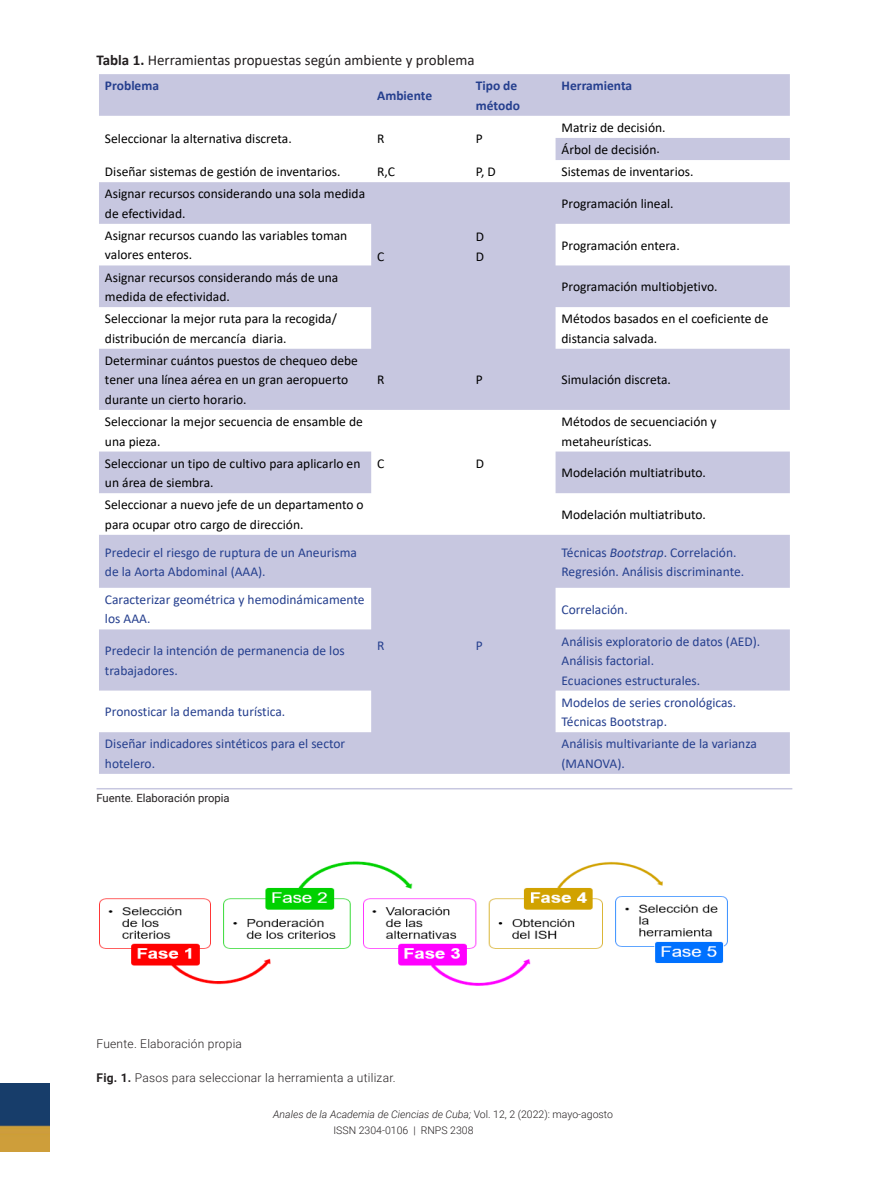
<style>
.page{position:relative;width:893px;height:1191px;background:#fff}
.page>*{position:absolute;margin:0;border:0;box-sizing:border-box;transform-origin:0 0}
.Tabla_Título{font:15px "Calibri";color:#231f20}
.Tabla_Cuerpo{font:13.5px/19.5px "Calibri";color:#000}
.Tabla_Cuerpo-2{font:13.5px/19.5px "Calibri";color:#253f8e}
.Tabla_Cabezal{font:700 13.5px/19.5px "Calibri";color:#253f8e}
.Pie_de_Figura{font:300 12px "Roboto";letter-spacing:.02em;color:#231f20}
.Tabla_Nota{font:11.25px "Roboto";color:#231f20}
.t1{font:300 10.5px/15.8px "Roboto";color:#231f20}
.s1{font-weight:700}
.s2{font-style:italic}
</style>
<div class="page">
<img style="left:0;top:1083px;width:49px;height:68px">
<hr style="left:97px;top:788px;width:695px;height:1px;background:#c7c7e0">
<svg style="left:99px;top:74px;width:691px;height:700px;fill:#c7c7e0"></svg>
<img style="left:99px;top:861px;width:629px;height:125px">
<p class="Tabla_Título" style="left:97px;top:50px;width:380px"><span class="s1">Tabla 1.</span> Herramientas propuestas según ambiente y problema</p>
<p class="Tabla_Cabezal" style="left:105px;top:77px;width:56px">Problema</p>
<p class="Tabla_Cabezal" style="left:377px;top:87px;width:56px">Ambiente</p>
<p class="Tabla_Cabezal" style="left:476px;top:77px;width:46px">Tipo de método</p>
<p class="Tabla_Cabezal" style="left:562px;top:77px;width:72px">Herramienta</p>
<p class="Tabla_Cuerpo" style="left:105px;top:129px;width:188px">Seleccionar la alternativa discreta.</p>
<p class="Tabla_Cuerpo" style="left:377px;top:129px;width:9px">R</p>
<p class="Tabla_Cuerpo" style="left:476px;top:129px;width:8px">P</p>
<p class="Tabla_Cuerpo" style="left:562px;top:118px;width:106px">Matriz de decisión.</p>
<p class="Tabla_Cuerpo" style="left:562px;top:140px;width:100px">Árbol de decisión.</p>
<p class="Tabla_Cuerpo" style="left:105px;top:162px;width:237px">Diseñar sistemas de gestión de inventarios.</p>
<p class="Tabla_Cuerpo" style="left:377px;top:162px;width:19px">R,C</p>
<p class="Tabla_Cuerpo" style="left:476px;top:162px;width:22px">P, D</p>
<p class="Tabla_Cuerpo" style="left:562px;top:162px;width:134px">Sistemas de inventarios.</p>
<p class="Tabla_Cuerpo" style="left:105px;top:185px;width:262px">Asignar recursos considerando una sola medida de efectividad.</p>
<p class="Tabla_Cuerpo" style="left:377px;top:247px;width:9px">C</p>
<p class="Tabla_Cuerpo" style="left:562px;top:194px;width:114px">Programación lineal.</p>
<p class="Tabla_Cuerpo" style="left:105px;top:226px;width:244px">Asignar recursos cuando las variables toman valores enteros.</p>
<p class="Tabla_Cuerpo" style="left:562px;top:236px;width:120px">Programación entera.</p>
<p class="Tabla_Cuerpo" style="left:105px;top:268px;width:235px">Asignar recursos considerando más de una medida de efectividad.</p>
<p class="Tabla_Cuerpo" style="left:562px;top:278px;width:157px">Programación multiobjetivo.</p>
<p class="Tabla_Cuerpo" style="left:105px;top:309px;width:233px">Seleccionar la mejor ruta para la recogida/ distribución de mercancía diaria.</p>
<p class="Tabla_Cuerpo" style="left:562px;top:309px;width:208px">Métodos basados en el coeficiente de distancia salvada.</p>
<p class="Tabla_Cuerpo" style="left:105px;top:351px;width:254px">Determinar cuántos puestos de chequeo debe tener una línea aérea en un gran aeropuerto durante un cierto horario.</p>
<p class="Tabla_Cuerpo" style="left:476px;top:228px;width:10px">D</p>
<p class="Tabla_Cuerpo" style="left:476px;top:247px;width:10px">D</p>
<p class="Tabla_Cuerpo" style="left:377px;top:371px;width:9px">R</p>
<p class="Tabla_Cuerpo" style="left:476px;top:371px;width:8px">P</p>
<p class="Tabla_Cuerpo" style="left:562px;top:371px;width:111px">Simulación discreta.</p>
<p class="Tabla_Cuerpo" style="left:105px;top:412px;width:259px">Seleccionar la mejor secuencia de ensamble de una pieza.</p>
<p class="Tabla_Cuerpo" style="left:562px;top:412px;width:157px">Métodos de secuenciación y metaheurísticas.</p>
<p class="Tabla_Cuerpo" style="left:105px;top:454px;width:257px">Seleccionar un tipo de cultivo para aplicarlo en un área de siembra.</p>
<p class="Tabla_Cuerpo" style="left:562px;top:464px;width:146px">Modelación multiatributo.</p>
<p class="Tabla_Cuerpo" style="left:105px;top:495px;width:260px">Seleccionar a nuevo jefe de un departamento o para ocupar otro cargo de dirección.</p>
<p class="Tabla_Cuerpo" style="left:562px;top:505px;width:146px">Modelación multiatributo.</p>
<p class="Tabla_Cuerpo-2" style="left:105px;top:543px;width:254px">Predecir el riesgo de ruptura de un Aneurisma de la Aorta Abdominal (AAA).</p>
<p class="Tabla_Cuerpo" style="left:377px;top:454px;width:9px">C</p>
<p class="Tabla_Cuerpo" style="left:476px;top:454px;width:10px">D</p>
<p class="Tabla_Cuerpo-2" style="left:562px;top:543px;width:176px">Técnicas <span class="s2">Bootstrap</span>. Correlación.</p>
<p class="Tabla_Cuerpo-2" style="left:562px;top:562px;width:184px">Regresión. Análisis discriminante.</p>
<p class="Tabla_Cuerpo-2" style="left:105px;top:590px;width:261px">Caracterizar geométrica y hemodinámicamente los AAA.</p>
<p class="Tabla_Cuerpo-2" style="left:562px;top:600px;width:68px">Correlación.</p>
<p class="Tabla_Cuerpo-2" style="left:105px;top:641px;width:241px">Predecir la intención de permanencia de los trabajadores.</p>
<p class="Tabla_Cuerpo-2" style="left:562px;top:632px;width:200px">Análisis exploratorio de datos (AED).<br>Análisis factorial.</p>
<p class="Tabla_Cuerpo-2" style="left:562px;top:671px;width:140px">Ecuaciones estructurales.</p>
<p class="Tabla_Cuerpo-2" style="left:105px;top:703px;width:182px">Pronosticar la demanda turística.</p>
<p class="Tabla_Cuerpo-2" style="left:377px;top:636px;width:9px">R</p>
<p class="Tabla_Cuerpo-2" style="left:476px;top:636px;width:8px">P</p>
<p class="Tabla_Cuerpo-2" style="left:562px;top:693px;width:176px">Modelos de series cronológicas.</p>
<p class="Tabla_Cuerpo-2" style="left:562px;top:712px;width:107px">Técnicas Bootstrap.</p>
<p class="Tabla_Cuerpo-2" style="left:105px;top:734px;width:242px">Diseñar indicadores sintéticos para el sector hotelero.</p>
<p class="Tabla_Cuerpo-2" style="left:562px;top:734px;width:197px">Análisis multivariante de la varianza (MANOVA).</p>
<p class="Tabla_Nota" style="left:97px;top:790px;width:135px">Fuente. Elaboración propia</p>
<p class="Pie_de_Figura" style="left:97px;top:1035px;width:147px">Fuente. Elaboración propia</p>
<p class="Pie_de_Figura" style="left:97px;top:1069px;width:301px"><span class="s1">Fig. 1.</span> Pasos para seleccionar la herramienta a utilizar.</p>
<p class="t1" style="left:333px;top:1106px;width:281px;text-indent:-60px"><span class="s2">Anales de la Academia de Ciencias de Cuba;</span> Vol. 12, 2 (2022): mayo-agosto<br>ISSN 2304-0106 | RNPS 2308</p>
</div>
